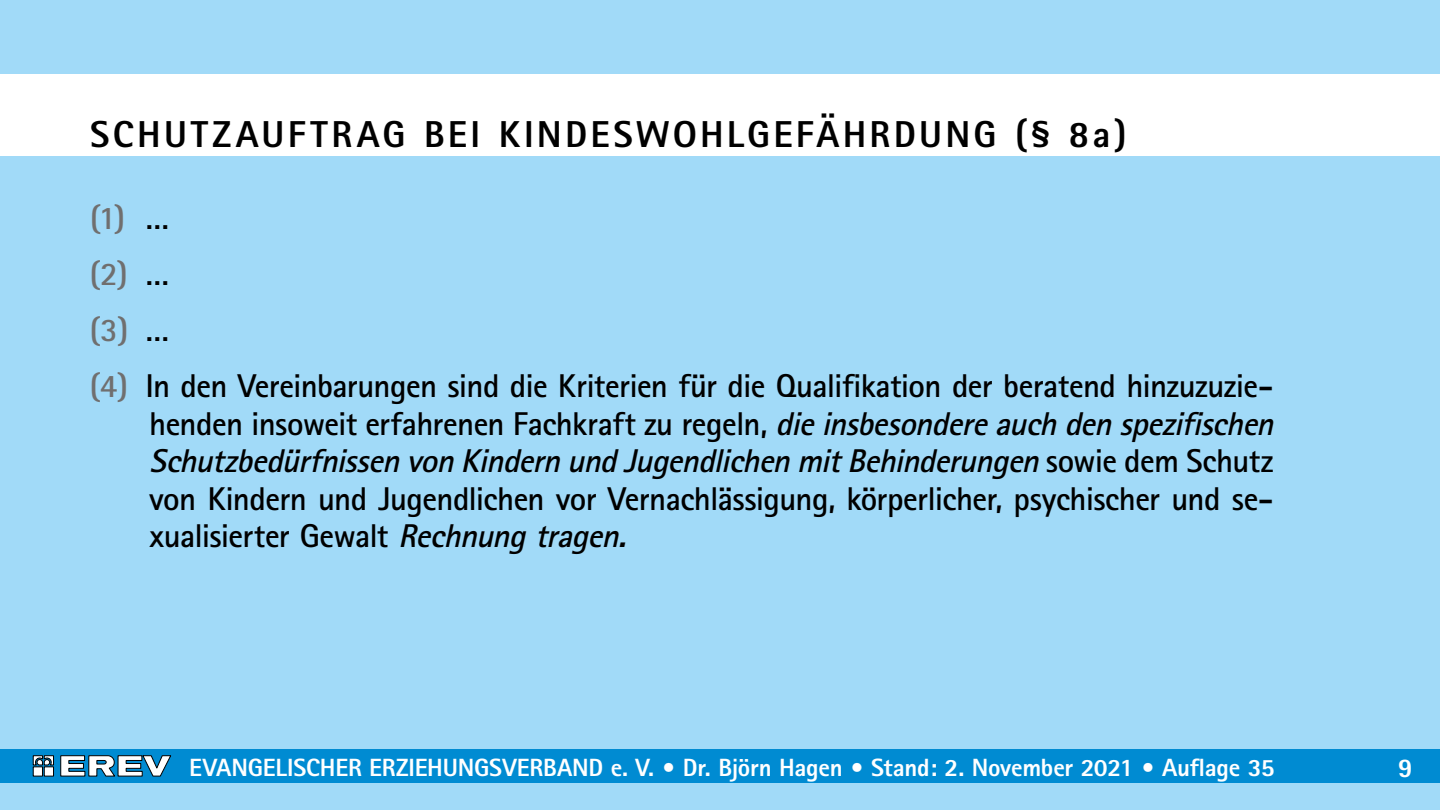
<style>
.page{position:relative;width:1440px;height:810px;background:#fff}
.page>*{position:absolute;margin:0;border:0;box-sizing:border-box;transform-origin:0 0}
.t1{font:800 37.5px "Rotis Sans Serif";letter-spacing:.085em;color:#000}
.t2{font:700 33px/56.2px "Rotis Sans Serif";letter-spacing:-.02em;color:#000}
.t3{font:800 27px "Rotis Sans Serif";color:#fff}
.t4{font:800 24.97px "Rotis Sans Serif";letter-spacing:-.01em;color:#fff}
.s1{color:#706f6f}
.s2{font-style:italic}
</style>
<div class="page">
<div style="left:0;top:0;width:1440px;height:74px;background:#a1daf8"></div>
<div style="left:0;top:156px;width:1440px;height:654px;background:#a1daf8"></div>
<div style="left:0;top:749px;width:1440px;height:34px;background:#008bd2"></div>
<svg style="left:33px;top:755px;width:138px;height:22px"></svg>
<p class="t1" style="left:90px;top:111px;width:1038px">SCHUTZAUFTRAG BEI KINDESWOHLGEFÄHRDUNG (§ 8a)</p>
<p class="t2" style="left:90px;top:189px;width:1185px"><span class="s1">(1)</span> …<br><span class="s1">(2)</span> …<br><span class="s1">(3)</span> …<br><span class="s1">(4)</span> In den Vereinbarungen sind die Kriterien für die Qualifikation der beratend hinzuzuzie-</p>
<p class="t2" style="left:149px;top:404px;width:1134px;line-height:37.5px">henden insoweit erfahrenen Fachkraft zu regeln, <span class="s2">dieinsbesondereauch den spezifischen Schutzbedürfnissen von Kindern und Jugendlichen mitBehinderungen</span> s o w i e d e m S c h u t z von Kindern und Jugendlichen vor Vernachlässigung, körperlicher, psychischer und se&shy;xualisierter Gewalt <span class="s2">Rechnung tragen.</span></p>
<p class="t4" style="left:189px;top:752px;width:1087px">EVANGELISCHER ERZIEHUNGSVERBAND e. V. • Dr. Björn Hagen • Stand: 2. November 2021 • Auflage 35</p>
<p class="t3" style="left:1398px;top:750px;width:17px">9</p>
</div>
